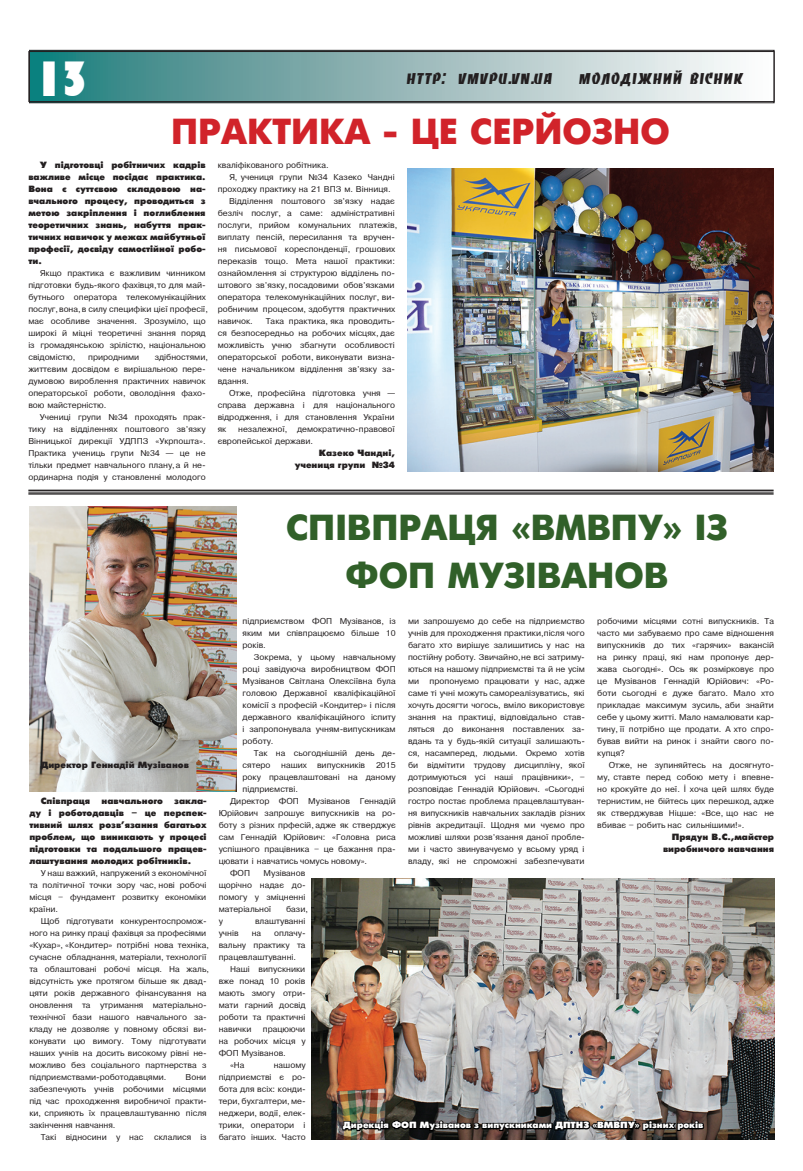
<style>
.page{position:relative;width:803px;height:1171px;background:#fff}
.page>*{position:absolute;margin:0;border:0;box-sizing:border-box;transform-origin:0 0}
.t1{font:48px "Pump";color:#fff}
.t2{font:36px "Futuris Extra";color:#316029}
.t3{font:36px "Futuris Extra";color:#d1232a}
.t4{font:14px "Banco Normal";color:#231f20}
.t5{font:800 9px/12px "Futuris";color:#231f20;text-align:justify}
.t6{font:800 9px "Futuris";color:#fff}
.t7{font:8px/12px "Pragmatica Cyrillic";color:#231f20;text-align:justify}
</style>
<div class="page">
<svg style="left:31px;top:53px;width:706px;height:47px;background:#8db7b7"></svg>
<div style="left:29px;top:50px;width:745px;height:53px;border:1px solid #282526"></div>
<div style="left:28px;top:51px;width:746px;height:51px;border:1px solid #231f20"></div>
<img style="left:29px;top:506px;width:208px;height:285px">
<img style="left:311px;top:878px;width:463px;height:261px">
<hr style="left:28px;top:490px;width:745px;height:1px;background:#282526">
<hr style="left:28px;top:492px;width:745px;height:1px;background:#282526">
<hr style="left:28px;top:493px;width:745px;height:2px;background:#282526">
<img style="left:340px;top:1114px;width:365px;height:19px">
<img style="left:407px;top:169px;width:366px;height:302px">
<h1 class="t1" style="left:41px;top:50px;width:54px">13</h1>
<h3 class="t4" style="left:406px;top:70px;width:358px">HTTP:/VMVPU.VN.UA «МОЛОДIЖНИЙ ВIСНИК»</h3>
<h2 class="t3" style="left:171px;top:112px;width:26px">ПРАКТИКА</h2>
<h2 class="t3" style="left:383px;top:112px;width:113px">- ЦЕ СЕРЙОЗНО</h2>
<p class="t5" style="left:28px;top:159px;width:179px;text-indent:11px">У підготовці робітничих кадрів важливе місце посідає практика.<br>Вона є суттєвою складовою на&shy;вчального процесу, проводиться з метою закріплення і поглиблення теоретичних знань, набуття прак&shy;тичних навичок у межах майбутньої професії, досвіду самостійної робо&shy;ти.</p>
<p class="t7" style="left:28px;top:267px;width:181px;text-align:left;text-indent:11px">Якщо практика є важливим чинником підготовки будь-якого фахівця,то для май&shy;бутнього оператора телекомунікаційних послуг, вона, в силу специфіки цієї професії, має особливе значення. Зрозуміло, що широкі й міцні теоретичні знання поряд із громадянською зрілістю, національною свідомістю,</p>
<p class="t7" style="left:28px;top:351px;width:181px;text-align:left;text-indent:126px">здібностями, життєвим досвідом є вирішальною пере&shy;думовою вироблення практичних навичок операторської роботи, оволодіння фахо&shy;вою майстерністю.</p>
<p class="t7" style="left:28px;top:411px;width:179px;text-indent:11px">Учениці групи №34 проходять прак&shy;тику на відділеннях поштового зв’язку Вінницької дирекції УДППЗ «Укрпошта».<br>Практика учениць групи №34 — це не тільки предмет навчального плану, а й не&shy;ординарна подія у становленні молодого</p>
<p class="t7" style="left:88px;top:351px;width:53px">природними</p>
<p class="t7" style="left:217px;top:159px;width:112px">кваліфікованого робітника.</p>
<p class="t7" style="left:229px;top:171px;width:167px">Я, учениця групи №34 Казеко Чандні</p>
<p class="t7" style="left:217px;top:183px;width:174px">проходжу практику на 21 ВПЗ м. Вінниця.</p>
<p class="t7" style="left:229px;top:195px;width:167px">Відділення поштового зв’язку надає</p>
<p class="t7" style="left:217px;top:207px;width:178px">безліч послуг, а саме: адміністративні</p>
<p class="t7" style="left:217px;top:219px;width:181px">послуги, прийом комунальних платежів,</p>
<p class="t7" style="left:217px;top:231px;width:179px">виплату пенсій, пересилання та вручен-</p>
<p class="t7" style="left:217px;top:243px;width:179px">ня письмової кореспонденції, грошових</p>
<p class="t7" style="left:217px;top:255px;width:179px">переказів тощо. Мета нашої практики:</p>
<p class="t7" style="left:217px;top:267px;width:179px">ознайомлення зі структурою відділень по-</p>
<p class="t7" style="left:217px;top:279px;width:178px">штового зв’язку, посадовими обов’язками</p>
<p class="t7" style="left:217px;top:291px;width:179px">оператора телекомунікаційних послуг, ви-</p>
<p class="t7" style="left:217px;top:303px;width:179px">робничим процесом, здобуття практичних</p>
<p class="t7" style="left:217px;top:315px;width:37px">навичок.</p>
<p class="t7" style="left:217px;top:315px;width:179px;text-indent:48px">Така практика, яка проводить&shy;ся безпосередньо на робочих місцях, дає можливість учню збагнути особливості операторської роботи, виконувати визна&shy;чене начальником відділення зв’язку за&shy;вдання.</p>
<p class="t7" style="left:217px;top:387px;width:179px;text-indent:11px">Отже, професійна підготовка учня — справа державна і для національного відродження, і для становлення України як</p>
<p class="t7" style="left:217px;top:423px;width:179px;text-indent:21px">незалежної, демократично-правової європейської держави.</p>
<p class="t5" style="left:294px;top:447px;width:102px;text-align:right">Казеко Чандні, учениця групи №34</p>
<h2 class="t2" style="left:286px;top:508px;width:25px">СПІВПРАЦЯ</h2>
<h2 class="t2" style="left:511px;top:508px;width:47px">«ВМВПУ</h2>
<h2 class="t2" style="left:662px;top:508px;width:48px">» ІЗ</h2>
<h2 class="t2" style="left:345px;top:556px;width:30px">ФОП</h2>
<h2 class="t2" style="left:447px;top:556px;width:26px">МУЗІВАНОВ</h2>
<p class="t5" style="left:41px;top:759px;width:150px">Директор Геннадій Музіванов</p>
<p class="t5" style="left:29px;top:795px;width:179px;text-indent:11px">Співпраця навчального закла&shy;ду і роботодавців – це перспек&shy;тивний шлях розв’язання багатьох проблем, що виникають у процесі підготовки та подальшого працев&shy;лаштування молодих робітників.</p>
<p class="t7" style="left:29px;top:867px;width:179px;text-indent:11px">У наш важкий, напружений з економічної та політичної точки зору час, нові робочі місця – фундамент розвитку економіки країни.</p>
<p class="t7" style="left:29px;top:915px;width:181px;text-align:left;text-indent:11px">Щоб підготувати конкурентоспромож&shy;ного на ринку праці фахівця за професіями «Кухар», «Кондитер» потрібні нова техніка, сучасне обладнання, матеріали, технології та облаштовані робочі місця. На жаль, відсутність уже протягом більше як двад&shy;цяти років державного фінансування на оновлення та утримання матеріально&shy;технічної бази нашого навчального за&shy;кладу не дозволяє у повному обсязі ви&shy;конувати цю вимогу. Тому підготувати наших учнів на досить високому рівні не&shy;можливо без соціального партнерства з підприємствами-роботодавцями.</p>
<p class="t7" style="left:185px;top:1071px;width:22px">Вони</p>
<p class="t7" style="left:29px;top:1083px;width:178px">забезпечують учнів робочими місцями</p>
<p class="t7" style="left:29px;top:1095px;width:179px">під час проходження виробничої практи-</p>
<p class="t7" style="left:29px;top:1107px;width:179px">ки, сприяють їх працевлаштуванню після</p>
<p class="t7" style="left:29px;top:1119px;width:88px">закінчення навчання.</p>
<p class="t7" style="left:41px;top:1131px;width:104px">Такі відносини у нас</p>
<p class="t7" style="left:154px;top:1131px;width:54px">склалися із</p>
<p class="t7" style="left:242px;top:615px;width:154px">підприємством ФОП Музіванов, із яким ми співпрацюємо більше 10 років.</p>
<p class="t7" style="left:242px;top:651px;width:155px;text-indent:11px">Зокрема, у цьому навчальному році завідуюча виробництвом ФОП Музіванов Світлана Олексіївна була головою Державної кваліфікаційної комісії з професій «Кондитер» і після державного кваліфікаційного іспиту і запропонувала учням-випускникам роботу.</p>
<p class="t7" style="left:242px;top:747px;width:155px;text-indent:11px">Так на сьогоднішній день де&shy;сятеро</p>
<p class="t7" style="left:281px;top:759px;width:27px">наших</p>
<p class="t7" style="left:317px;top:759px;width:50px">випускників</p>
<p class="t7" style="left:376px;top:759px;width:21px">2015</p>
<p class="t7" style="left:242px;top:771px;width:154px">року працевлаштовані на даному</p>
<p class="t7" style="left:242px;top:783px;width:57px">підприємстві.</p>
<p class="t7" style="left:230px;top:795px;width:167px">Директор ФОП Музіванов Геннадій</p>
<p class="t7" style="left:218px;top:807px;width:178px">Юрійович запрошує випускників на ро-</p>
<p class="t7" style="left:218px;top:819px;width:178px">боту з різних прфесій, адже як стверджує</p>
<p class="t7" style="left:218px;top:831px;width:178px">сам Геннадій Юрійович: «Головна риса</p>
<p class="t7" style="left:218px;top:843px;width:178px">успішного працівника – це бажання пра-</p>
<p class="t7" style="left:218px;top:855px;width:150px">цювати і навчатись чомусь новому».</p>
<p class="t7" style="left:230px;top:867px;width:22px">ФОП</p>
<p class="t7" style="left:218px;top:867px;width:88px;text-indent:45px">Музіванов щорічно надає до&shy;помогу у зміцненні матеріальної</p>
<p class="t7" style="left:286px;top:903px;width:23px">бази,</p>
<p class="t7" style="left:408px;top:615px;width:178px">ми запрошуємо до себе на підприємство учнів для проходження практики,після чого багато хто вирішує залишитись у нас на постійну роботу. Звичайно,не всі затриму&shy;ються на нашому підприємстві та й не усім ми</p>
<p class="t7" style="left:408px;top:675px;width:179px;text-indent:22px">пропонуємо працювати у нас, адже саме ті учні можуть самореалізуватись, які хочуть досягти чогось, вміло використовує знання на практиці, відповідально став&shy;ляться до виконання поставлених за&shy;вдань та у будь-якій ситуації залишають&shy;ся, насамперед, людьми. Окремо хотів би відмітити трудову дисципліну, якої дотримуються усі наші працівники», – розповідає Геннадій Юрійович. «Сьогодні гостро постає проблема працевлаштуван&shy;ня випускників навчальних закладів різних рівнів акредитації. Щодня ми чуємо про можливі шляхи розв’язання даної пробле&shy;ми і часто звинувачуємо у всьому уряд і владу, які не спроможні забезпечувати</p>
<p class="t7" style="left:597px;top:615px;width:178px">робочими місцями сотні випускників. Та часто ми забуваємо про саме відношення випускників до тих «гарячих» вакансій на ринку праці, які нам пропонує дер&shy;жава сьогодні». Ось як розмірковує про це Музіванов Геннадій Юрійович: «Ро&shy;боти сьогодні є дуже багато. Мало хто прикладає максимум зусиль, аби знайти себе у цьому житті. Мало намалювати кар&shy;тину, її потрібно ще продати. А хто спро&shy;бував вийти на ринок і знайти свого по&shy;купця?</p>
<p class="t7" style="left:597px;top:759px;width:178px;text-indent:11px">Отже, не зупиняйтесь на досягнуто&shy;му, ставте перед собою мету і впевне&shy;но крокуйте до неї. І хоча цей шлях буде тернистим, не бійтесь цих перешкод, адже як стверджував Ніцше: «Все, що нас не вбиває – робить нас сильнішими!».</p>
<p class="t5" style="left:662px;top:831px;width:112px;text-align:right">Прядун В.С.,майстер виробничого навчання</p>
<p class="t7" style="left:218px;top:915px;width:6px">у</p>
<p class="t7" style="left:255px;top:915px;width:52px">влаштуванні</p>
<p class="t7" style="left:218px;top:927px;width:21px">учнів</p>
<p class="t7" style="left:252px;top:927px;width:11px">на</p>
<p class="t7" style="left:218px;top:927px;width:88px;text-indent:55px">оплачу&shy;вальну практику та працевлаштуванні.</p>
<p class="t7" style="left:218px;top:963px;width:88px;text-indent:11px">Наші випускники вже понад 10 років мають змогу отри&shy;мати гарний досвід роботи та практичні навички</p>
<p class="t7" style="left:263px;top:1023px;width:44px">працюючи</p>
<p class="t7" style="left:218px;top:1035px;width:88px">на робочих місця у</p>
<p class="t7" style="left:218px;top:1047px;width:69px">ФОП Музіванов.</p>
<p class="t7" style="left:230px;top:1059px;width:16px">«На</p>
<p class="t7" style="left:218px;top:1059px;width:88px;text-indent:55px">нашому підприємстві є ро&shy;бота для всіх: конди&shy;тери, бухгалтери, ме&shy;неджери, водії, елек&shy;трики, оператори і багато інших. Часто</p>
<p class="t6" style="left:343px;top:1120px;width:361px">Дирекція ФОП Музіванов з випускниками ДПТНЗ «ВМВПУ» різних років</p>
</div>
